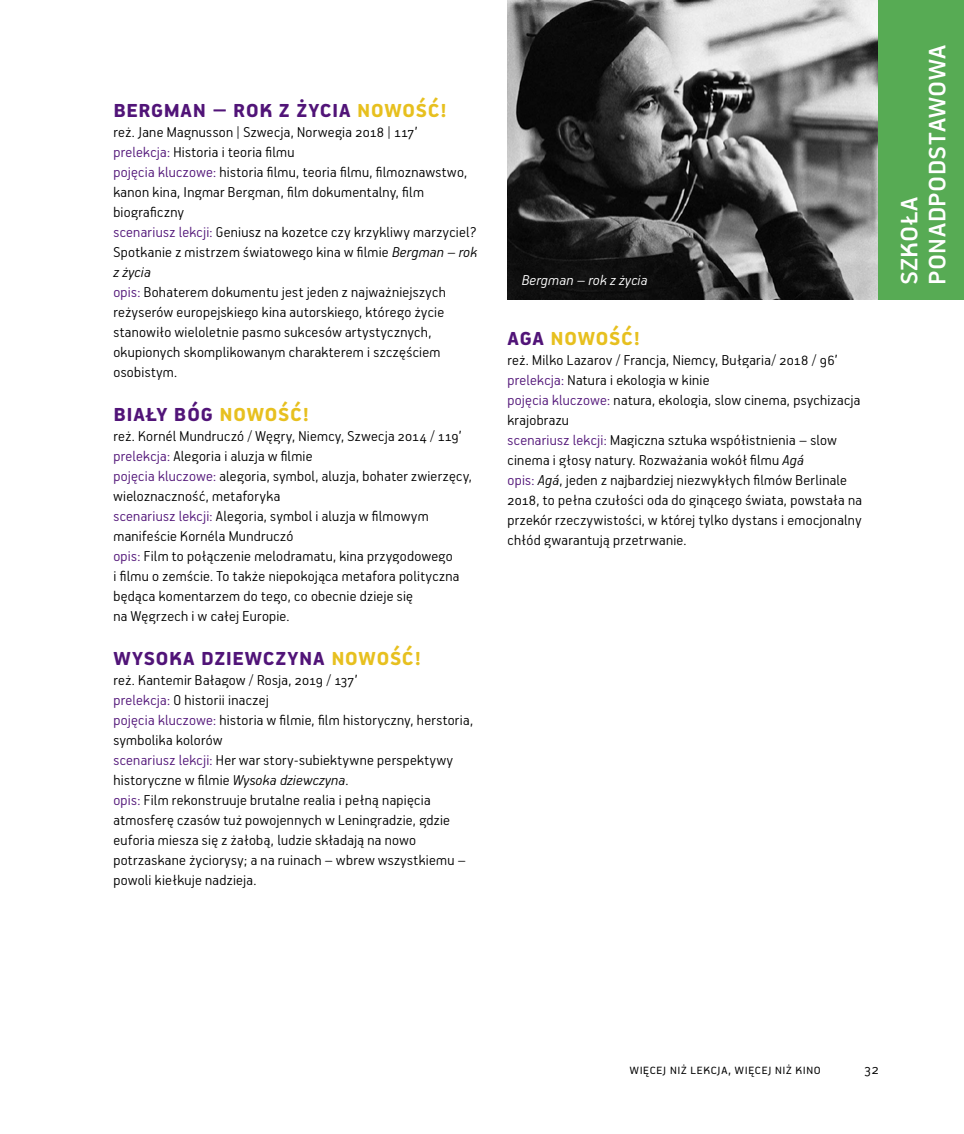
<style>
.page{position:relative;width:964px;height:1134px;background:#fff}
.page>*{position:absolute;margin:0;border:0;box-sizing:border-box;transform-origin:0 0}
.t1{font:36px/28px "PF Handbook Pro";letter-spacing:.01em;color:#fff}
.t2{font:700 28px "PF Handbook Pro";color:#511478}
.t3{font:700 28px "PF Handbook Pro";letter-spacing:.025em;color:#e7c01f}
.t4{font:300 16px/20px "PF Handbook Pro";letter-spacing:.02em;color:#000}
.t5{font:300 16px "PF Handbook Pro";letter-spacing:.04em;color:#000}
.t6{font:italic 300 16px "PF Handbook Pro";letter-spacing:.01em;color:#fff}
.s1{color:#511478}
.s2{font-style:italic}
</style>
<div class="page">
<img style="left:507px;top:0;width:372px;height:299px">
<div style="left:879px;top:0;width:85px;height:299px;background:#57ab54"></div>
<h2 class="t2" style="left:113px;top:92px;width:65px">BERGMAN</h2>
<h2 class="t2" style="left:213px;top:92px;width:78px">– ROK ZŻYCIA</h2>
<h2 class="t3" style="left:357px;top:92px;width:15px">NOWO</h2>
<h2 class="t3" style="left:416px;top:92px;width:33px">ŚĆ!</h2>
<p class="t4" style="left:113px;top:122px;width:365px">reż. Jane Magnusson | Szwecja, Norwegia 2018 | 117’ <span class="s1">prelekcja:</span> Historia i teoria filmu<br><span class="s1">pojęcia kluczowe:</span> historia filmu, teoria filmu, filmoznawstwo, kanon kina, Ingmar Bergman, film dokumentalny, film biograficzny<br><span class="s1">scenariusz lekcji:</span> Geniusz na kozetce czy krzykliwy marzyciel?<br>Spotkanie z mistrzem światowego kina w filmie <span class="s2">Bergman – rok z życia<br></span><span class="s1">opis:</span> Bohaterem dokumentu jest jeden z najważniejszych reżyserów europejskiego kina autorskiego, którego życie stanowiło wieloletnie pasmo sukcesów artystycznych, okupionych skomplikowanym charakterem i szczęściem osobistym.</p>
<h2 class="t2" style="left:113px;top:396px;width:12px">BIAŁY</h2>
<h2 class="t3" style="left:174px;top:396px;width:61px"><span class="s1">BÓG</span> NOWO</h2>
<h2 class="t3" style="left:278px;top:396px;width:33px">ŚĆ!</h2>
<p class="t4" style="left:113px;top:426px;width:360px">reż. Kornél Mundruczó / Węgry, Niemcy, Szwecja 2014 / 119’ <span class="s1">prelekcja:</span> Alegoria i aluzja w filmie<br><span class="s1">pojęcia kluczowe:</span> alegoria, symbol, aluzja, bohater zwierzęcy, wieloznaczność, metaforyka<br><span class="s1">scenariusz lekcji:</span> Alegoria, symbol i aluzja w filmowym manifeście Kornéla Mundruczó<br><span class="s1">opis:</span> Film to połączenie melodramatu, kina przygodowego<br>i filmu o zemście. To także niepokojąca metafora polityczna będąca komentarzem do tego, co obecnie dzieje się<br>na Węgrzech i w całej Europie.</p>
<h2 class="t2" style="left:113px;top:640px;width:15px">WYSOKA</h2>
<h2 class="t2" style="left:201px;top:640px;width:14px">DZIEWCZYNA</h2>
<h2 class="t3" style="left:331px;top:640px;width:15px">NOWO</h2>
<h2 class="t3" style="left:390px;top:640px;width:33px">ŚĆ!</h2>
<p class="t4" style="left:113px;top:670px;width:361px">reż. Kantemir Bałagow / Rosja, 2019 / 137’<br><span class="s1">prelekcja:</span> O historii inaczej<br><span class="s1">pojęcia kluczowe:</span> historia w filmie, film historyczny, herstoria, symbolika kolorów<br><span class="s1">scenariusz lekcji:</span> Her war story-subiektywne perspektywy historyczne w filmie <span class="s2">Wysoka dziewczyna</span>.<br><span class="s1">opis:</span> Film rekonstruuje brutalne realia i pełną napięcia atmosferę czasów tuż powojennych w Leningradzie, gdzie euforia miesza się z żałobą, ludzie składają na nowo potrzaskane życiorysy; a na ruinach – wbrew wszystkiemu – powoli kiełkuje nadzieja.</p>
<p class="t6" style="left:522px;top:270px;width:127px">Bergman – rok z życia</p>
<h2 class="t3" style="left:507px;top:320px;width:58px"><span class="s1">AGA</span> NOWO</h2>
<h2 class="t3" style="left:609px;top:320px;width:33px">ŚĆ!</h2>
<p class="t4" style="left:507px;top:350px;width:356px">reż. Milko Lazarov / Francja, Niemcy, Bułgaria/ 2018 / 96’ <span class="s1">prelekcja:</span> Natura i ekologia w kinie<br><span class="s1">pojęcia kluczowe:</span> natura, ekologia, slow cinema, psychizacja krajobrazu<br><span class="s1">scenariusz lekcji:</span> Magiczna sztuka współistnienia – slow cinema i głosy natury. Rozważania wokół filmu <span class="s2">Agá<br></span><span class="s1">opis:</span> <span class="s2">Agá</span>, jeden z najbardziej niezwykłych filmów Berlinale 2018, to pełna czułości oda do ginącego świata, powstała na przekór rzeczywistości, w której tylko dystans i emocjonalny chłód gwarantują przetrwanie.</p>
<h1 class="t1" style="left:891px;top:285px;width:241px;rotate:-90deg">Szkoła ponadPodstawowa</h1>
<p class="t5" style="left:630px;top:1059px;width:192px">więcej niż lekcja, więcej niż kino</p>
<p class="t4" style="left:864px;top:1058px;width:16px">32</p>
</div>
